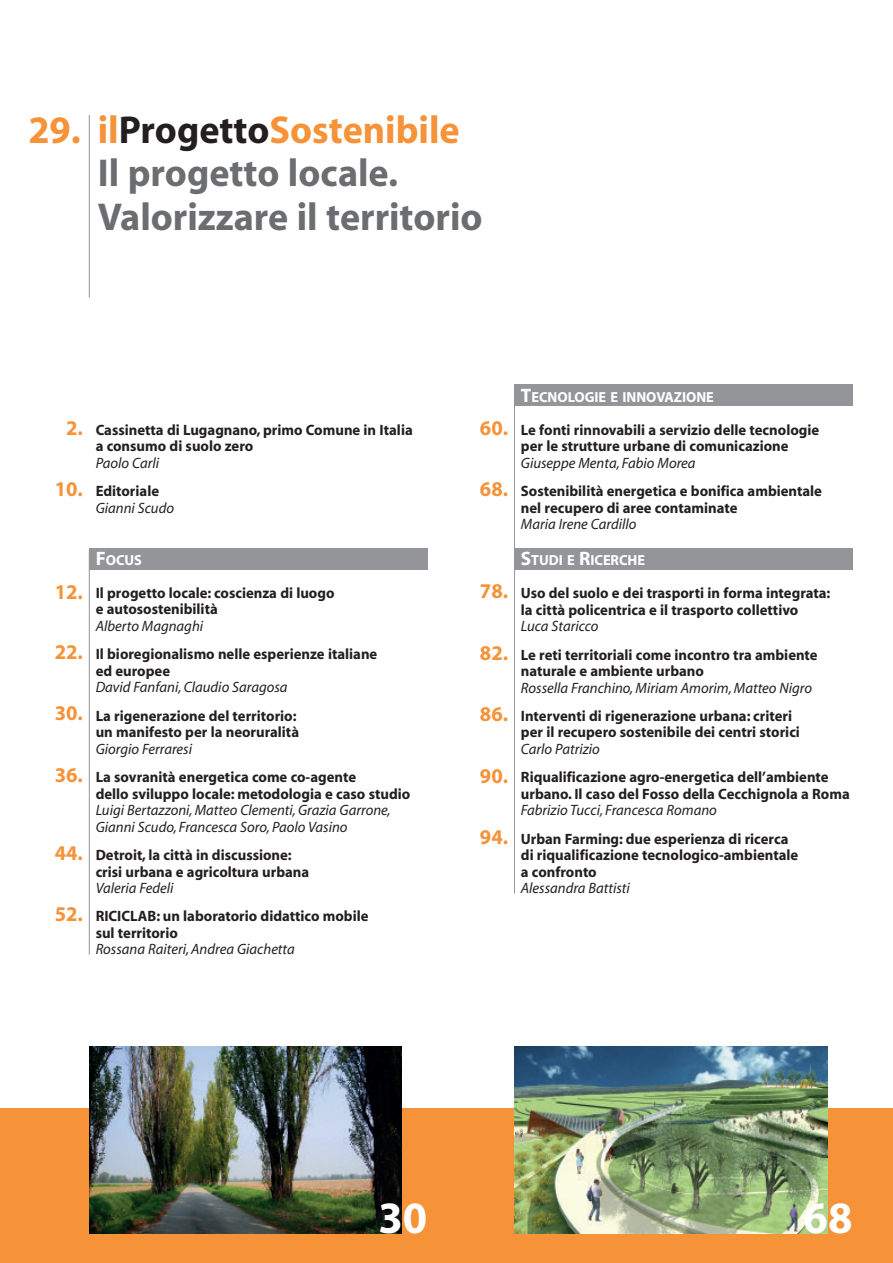
<style>
.page{position:relative;width:893px;height:1263px;background:#fff}
.page>*{position:absolute;margin:0;border:0;box-sizing:border-box;transform-origin:0 0}
.t1{font:700 45px "Myriad";color:#fff}
.t2{font:700 39px/43.5px "Myriad";color:#6c6d70}
.t3{font:700 21px "Myriad";color:#f69238}
.t4{font:700 15px/16.5px "Myriad";color:#231f20}
.t5{font:italic 15px/16.5px "Myriad";color:#231f20}
.t6{font:700 14.7px "Myriad";color:#fff}
.s1{color:#f69238}
.s2{color:#231f20}
.s3{font-size:19.5px}
</style>
<div class="page">
<div style="left:0;top:1108px;width:893px;height:155px;background:#f69238"></div>
<hr style="left:89px;top:115px;width:1px;height:183px;background:#939598">
<img style="left:89px;top:1046px;width:313px;height:187px">
<img style="left:514px;top:1046px;width:313px;height:187px">
<div style="left:514px;top:549px;width:339px;height:21px;background:#939598"></div>
<div style="left:514px;top:385px;width:339px;height:21px;background:#939598"></div>
<div style="left:89px;top:549px;width:338px;height:21px;background:#939598"></div>
<hr style="left:89px;top:550px;width:1px;height:404px;background:#939598">
<hr style="left:514px;top:385px;width:1px;height:508px;background:#939598">
<h2 class="t2" style="left:98px;top:111px;width:386px;text-indent:-69px"><span class="s1">29. il</span><span class="s2">Progetto</span><span class="s1">Sostenibile<br></span>Il progetto locale.<br>Valorizzare il territorio</h2>
<h3 class="t3" style="left:66px;top:420px;width:18px">2.</h3>
<h3 class="t3" style="left:55px;top:481px;width:30px">10.</h3>
<p class="t4" style="left:96px;top:423px;width:319px">Cassinetta di Lugagnano, primo Comune in Italia a consumo di suolo zero</p>
<p class="t5" style="left:96px;top:456px;width:65px">Paolo Carli</p>
<p class="t4" style="left:96px;top:484px;width:65px">Editoriale</p>
<p class="t5" style="left:96px;top:501px;width:80px">Gianni Scudo</p>
<h3 class="t3" style="left:55px;top:584px;width:30px">12.</h3>
<h3 class="t3" style="left:55px;top:644px;width:30px">22.</h3>
<h3 class="t3" style="left:55px;top:705px;width:30px">30.</h3>
<h3 class="t3" style="left:55px;top:767px;width:30px">36.</h3>
<h3 class="t3" style="left:55px;top:845px;width:30px">44.</h3>
<h3 class="t3" style="left:55px;top:906px;width:30px">52.</h3>
<p class="t6" style="left:96px;top:554px;width:48px"><span class="s3">F</span>OCUS</p>
<p class="t4" style="left:96px;top:586px;width:240px">Il progetto locale: coscienza di luogo e autosostenibilità</p>
<p class="t5" style="left:96px;top:619px;width:109px">Alberto Magnaghi</p>
<p class="t4" style="left:96px;top:647px;width:283px">Il bioregionalismo nelle esperienze italiane ed europee</p>
<p class="t5" style="left:96px;top:680px;width:193px">David Fanfani, Claudio Saragosa</p>
<p class="t4" style="left:96px;top:709px;width:205px">La rigenerazione del territorio: un manifesto per la neoruralità</p>
<p class="t5" style="left:96px;top:742px;width:98px">Giorgio Ferraresi</p>
<p class="t4" style="left:96px;top:770px;width:316px">La sovranità energetica come co-agente<br>dello sviluppo locale: metodologia e caso studio</p>
<p class="t5" style="left:96px;top:803px;width:297px">Luigi Bertazzoni,Matteo Clementi,Grazia Garrone,<br>Gianni Scudo, Francesca Soro, Paolo Vasino</p>
<p class="t4" style="left:96px;top:848px;width:215px">Detroit, la città in discussione: crisi urbana e agricoltura urbana</p>
<p class="t5" style="left:96px;top:881px;width:79px">Valeria Fedeli</p>
<p class="t4" style="left:96px;top:909px;width:274px">RICICLAB: un laboratorio didattico mobile sul territorio</p>
<p class="t5" style="left:96px;top:942px;width:201px">Rossana Raiteri, Andrea Giachetta</p>
<h3 class="t3" style="left:480px;top:420px;width:30px">60.</h3>
<h3 class="t3" style="left:480px;top:481px;width:30px">68.</h3>
<h3 class="t3" style="left:480px;top:583px;width:30px">78.</h3>
<h3 class="t3" style="left:480px;top:645px;width:30px">82.</h3>
<h3 class="t3" style="left:480px;top:706px;width:30px">86.</h3>
<h3 class="t3" style="left:480px;top:768px;width:30px">90.</h3>
<h3 class="t3" style="left:480px;top:829px;width:30px">94.</h3>
<p class="t6" style="left:521px;top:391px;width:195px"><span class="s3">T</span>ECNOLOGIE E INNOVAZIONE</p>
<p class="t4" style="left:521px;top:423px;width:300px">Le fonti rinnovabili a servizio delle tecnologie per le strutture urbane di comunicazione</p>
<p class="t5" style="left:521px;top:456px;width:176px">Giuseppe Menta, Fabio Morea</p>
<p class="t4" style="left:521px;top:484px;width:303px">Sostenibilità energetica e bonifica ambientale nel recupero di aree contaminate</p>
<p class="t5" style="left:521px;top:517px;width:117px">Maria Irene Cardillo</p>
<p class="t6" style="left:521px;top:555px;width:126px"><span class="s3">S</span>TUDI E <span class="s3">R</span>ICERCHE</p>
<p class="t4" style="left:521px;top:586px;width:311px">Uso del suolo e dei trasporti in forma integrata: la città policentrica e il trasporto collettivo</p>
<p class="t5" style="left:521px;top:619px;width:79px">Luca Staricco</p>
<p class="t4" style="left:521px;top:647px;width:298px">Le reti territoriali come incontro tra ambiente naturale e ambiente urbano</p>
<p class="t5" style="left:521px;top:681px;width:293px">Rossella Franchino,Miriam Amorim,Matteo Nigro</p>
<p class="t4" style="left:521px;top:709px;width:281px">Interventi di rigenerazione urbana: criteri per il recupero sostenibile dei centri storici</p>
<p class="t5" style="left:521px;top:742px;width:80px">Carlo Patrizio</p>
<p class="t4" style="left:521px;top:770px;width:330px">Riqualificazione agro-energetica dell’ambiente urbano. Il caso del Fosso della Cecchignola a Roma</p>
<p class="t5" style="left:521px;top:803px;width:198px">Fabrizio Tucci, Francesca Romano</p>
<p class="t4" style="left:521px;top:832px;width:279px">Urban Farming: due esperienza di ricerca di riqualificazione tecnologico-ambientale a confronto</p>
<p class="t5" style="left:521px;top:881px;width:111px">Alessandra Battisti</p>
<h1 class="t1" style="left:378px;top:1201px;width:50px">30</h1>
<h1 class="t1" style="left:804px;top:1201px;width:50px">68</h1>
</div>
